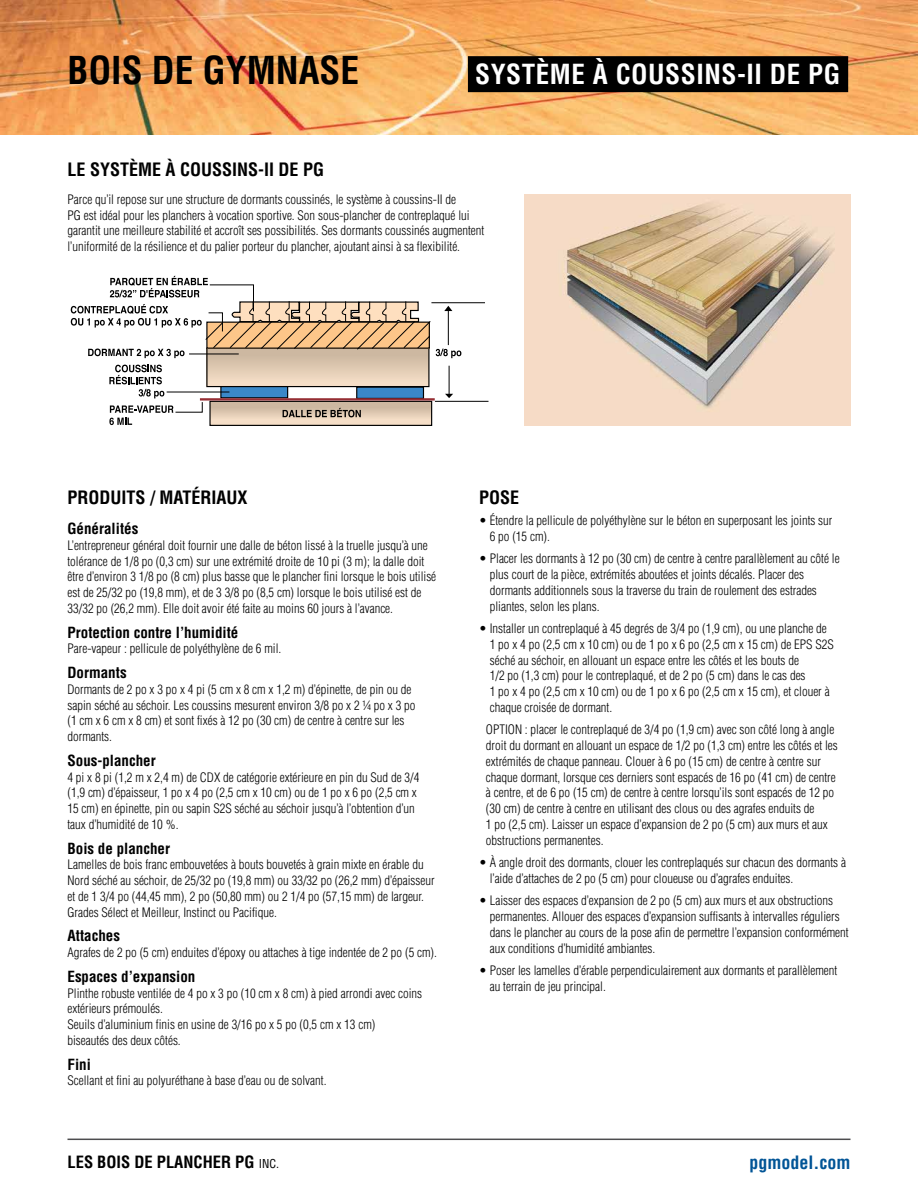
<style>
.page{position:relative;width:918px;height:1188px;background:#fff}
.page>*{position:absolute;margin:0;border:0;box-sizing:border-box;transform-origin:0 0}
.t1{font:700 condensed 37.5px "Helvetica";color:#000}
.t2{font:700 condensed 27px "Helvetica";letter-spacing:.02em;color:#fff}
.t3{font:700 condensed 18px "Helvetica";color:#000}
.t4{font:700 condensed 18px "Helvetica";color:#005496}
.t5{font:700 condensed 16.5px "Helvetica";color:#000}
.t6{font:700 condensed 15px "Helvetica";color:#000}
.t7{font:300 condensed 12.75px/15.8px "Helvetica";color:#000}
.s1{font-weight:400;font-size:12px}
</style>
<div class="page">
<hr style="left:68px;top:1139px;width:782px;height:1px;background:#4d4d4f">
<img style="left:0;top:0;width:918px;height:135px">
<div style="left:468px;top:56px;width:380px;height:36px;background:#000"></div>
<img style="left:525px;top:194px;width:325px;height:232px">
<div style="left:209px;top:401px;width:223px;height:25px;border:1px solid #000"></div>
<hr style="left:431px;top:302px;width:54px;height:1px;background:#000">
<hr style="left:435px;top:401px;width:54px;height:1px;background:#000">
<svg style="left:71px;top:276px;width:390px;height:149px"></svg>
<h1 class="t1" style="left:68px;top:47px;width:293px">BOIS DE GYMNASE</h1>
<h2 class="t2" style="left:475px;top:57px;width:367px">SYSTÈME À COUSSINS-II DE PG</h2>
<h3 class="t3" style="left:68px;top:158px;width:258px">LE SYSTÈME À COUSSINS-II DE PG</h3>
<p class="t7" style="left:68px;top:191px;width:418px">Parce qu’il repose sur une structure de dormants coussinés, le système à coussins-II de<br>PG est idéal pour les planchers à vocation sportive. Son sous-plancher de contreplaqué lui garantit une meilleure stabilité et accroît ses possibilités. Ses dormants coussinés augmentent l’uniformité de la résilience et du palier porteur du plancher, ajoutant ainsi à sa flexibilité.</p>
<h3 class="t3" style="left:68px;top:486px;width:182px">PRODUITS / MATÉRIAUX</h3>
<p class="t6" style="left:68px;top:519px;width:72px">Généralités</p>
<p class="t7" style="left:68px;top:537px;width:370px">L’entrepreneur général doit fournir une dalle de béton lissé à la truelle jusqu’à une tolérance de 1/8 po (0,3 cm) sur une extrémité droite de 10 pi (3 m); la dalle doit être d’environ 3 1/8 po (8 cm) plus basse que le plancher fini lorsque le bois utilisé est de 25/32 po (19,8 mm), et de 3 3/8 po (8,5 cm) lorsque le bois utilisé est de 33/32 po (26,2 mm). Elle doit avoir été faite au moins 60 jours à l’avance.</p>
<p class="t6" style="left:68px;top:623px;width:172px">Protection contre l’humidité</p>
<p class="t7" style="left:68px;top:641px;width:215px">Pare-vapeur : pellicule de polyéthylène de 6 mil.</p>
<p class="t6" style="left:68px;top:663px;width:61px">Dormants</p>
<p class="t7" style="left:68px;top:681px;width:350px">Dormants de 2 po x 3 po x 4 pi (5 cm x 8 cm x 1,2 m) d’épinette, de pin ou de sapin séché au séchoir. Les coussins mesurent environ 3/8 po x 2 ¼ po x 3 po (1 cm x 6 cm x 8 cm) et sont fixés à 12 po (30 cm) de centre à centre sur les dormants.</p>
<p class="t6" style="left:68px;top:751px;width:90px">Sous-plancher</p>
<p class="t7" style="left:68px;top:769px;width:353px">4 pi x 8 pi (1,2 m x 2,4 m) de CDX de catégorie extérieure en pin du Sud de 3/4 (1,9 cm) d’épaisseur, 1 po x 4 po (2,5 cm x 10 cm) ou de 1 po x 6 po (2,5 cm x 15 cm) en épinette, pin ou sapin S2S séché au séchoir jusqu’à l’obtention d’un taux d’humidité de 10 %.</p>
<p class="t6" style="left:68px;top:839px;width:104px">Bois de plancher</p>
<p class="t7" style="left:68px;top:857px;width:369px">Lamelles de bois franc embouvetées à bouts bouvetés à grain mixte en érable du Nord séché au séchoir, de 25/32 po (19,8 mm) ou 33/32 po (26,2 mm) d’épaisseur et de 1 3/4 po (44,45 mm), 2 po (50,80 mm) ou 2 1/4 po (57,15 mm) de largeur.<br>Grades Sélect et Meilleur, Instinct ou Pacifique.</p>
<p class="t6" style="left:68px;top:926px;width:54px">Attaches</p>
<p class="t7" style="left:68px;top:945px;width:371px">Agrafes de 2 po (5 cm) enduites d’époxy ou attaches à tige indentée de 2 po (5 cm).</p>
<p class="t6" style="left:68px;top:967px;width:129px">Espaces d’expansion</p>
<p class="t7" style="left:68px;top:985px;width:356px">Plinthe robuste ventilée de 4 po x 3 po (10 cm x 8 cm) à pied arrondi avec coins extérieurs prémoulés.<br>Seuils d’aluminium finis en usine de 3/16 po x 5 po (0,5 cm x 13 cm)<br>biseautés des deux côtés.</p>
<p class="t6" style="left:68px;top:1055px;width:25px">Fini</p>
<p class="t7" style="left:68px;top:1073px;width:261px">Scellant et fini au polyuréthane à base d’eau ou de solvant.</p>
<h3 class="t3" style="left:479px;top:486px;width:42px">POSE</h3>
<p class="t7" style="left:490px;top:513px;width:344px;text-indent:-11px">• Étendre la pellicule de polyéthylène sur le béton en superposant les joints sur<br>6 po (15 cm).</p>
<p class="t7" style="left:490px;top:551px;width:351px;text-indent:-11px">• Placer les dormants à 12 po (30 cm) de centre à centre parallèlement au côté le plus court de la pièce, extrémités aboutées et joints décalés. Placer des dormants additionnels sous la traverse du train de roulement des estrades pliantes, selon les plans.</p>
<p class="t7" style="left:490px;top:620px;width:346px;text-indent:-11px">• Installer un contreplaqué à 45 degrés de 3/4 po (1,9 cm), ou une planche de 1 po x 4 po (2,5 cm x 10 cm) ou de 1 po x 6 po (2,5 cm x 15 cm) de EPS S2S séché au séchoir, en allouant un espace entre les côtés et les bouts de<br>1/2 po (1,3 cm) pour le contreplaqué, et de 2 po (5 cm) dans le cas des<br>1 po x 4 po (2,5 cm x 10 cm) ou de 1 po x 6 po (2,5 cm x 15 cm), et clouer à chaque croisée de dormant.</p>
<p class="t7" style="left:486px;top:722px;width:353px">OPTION : placer le contreplaqué de 3/4 po (1,9 cm) avec son côté long à angle droit du dormant en allouant un espace de 1/2 po (1,3 cm) entre les côtés et les extrémités de chaque panneau. Clouer à 6 po (15 cm) de centre à centre sur chaque dormant, lorsque ces derniers sont espacés de 16 po (41 cm) de centre à centre, et de 6 po (15 cm) de centre à centre lorsqu’ils sont espacés de 12 po (30 cm) de centre à centre en utilisant des clous ou des agrafes enduits de<br>1 po (2,5 cm). Laisser un espace d’expansion de 2 po (5 cm) aux murs et aux obstructions permanentes.</p>
<p class="t7" style="left:490px;top:854px;width:358px;text-indent:-11px">• À angle droit des dormants, clouer les contreplaqués sur chacun des dormants à l’aide d’attaches de 2 po (5 cm) pour cloueuse ou d’agrafes enduites.</p>
<p class="t7" style="left:490px;top:893px;width:360px;text-indent:-11px">• Laisser des espaces d’expansion de 2 po (5 cm) aux murs et aux obstructions permanentes. Allouer des espaces d’expansion suffisants à intervalles réguliers dans le plancher au cours de la pose afin de permettre l’expansion conformément aux conditions d’humidité ambiantes.</p>
<p class="t7" style="left:490px;top:962px;width:349px;text-indent:-11px">• Poser les lamelles d’érable perpendiculairement aux dormants et parallèlement au terrain de jeu principal.</p>
<p class="t5" style="left:68px;top:1151px;width:213px">LES BOIS DE PLANCHER PG <span class="s1">INC.</span></p>
<h3 class="t4" style="left:750px;top:1151px;width:102px">pgmodel.com</h3>
</div>
